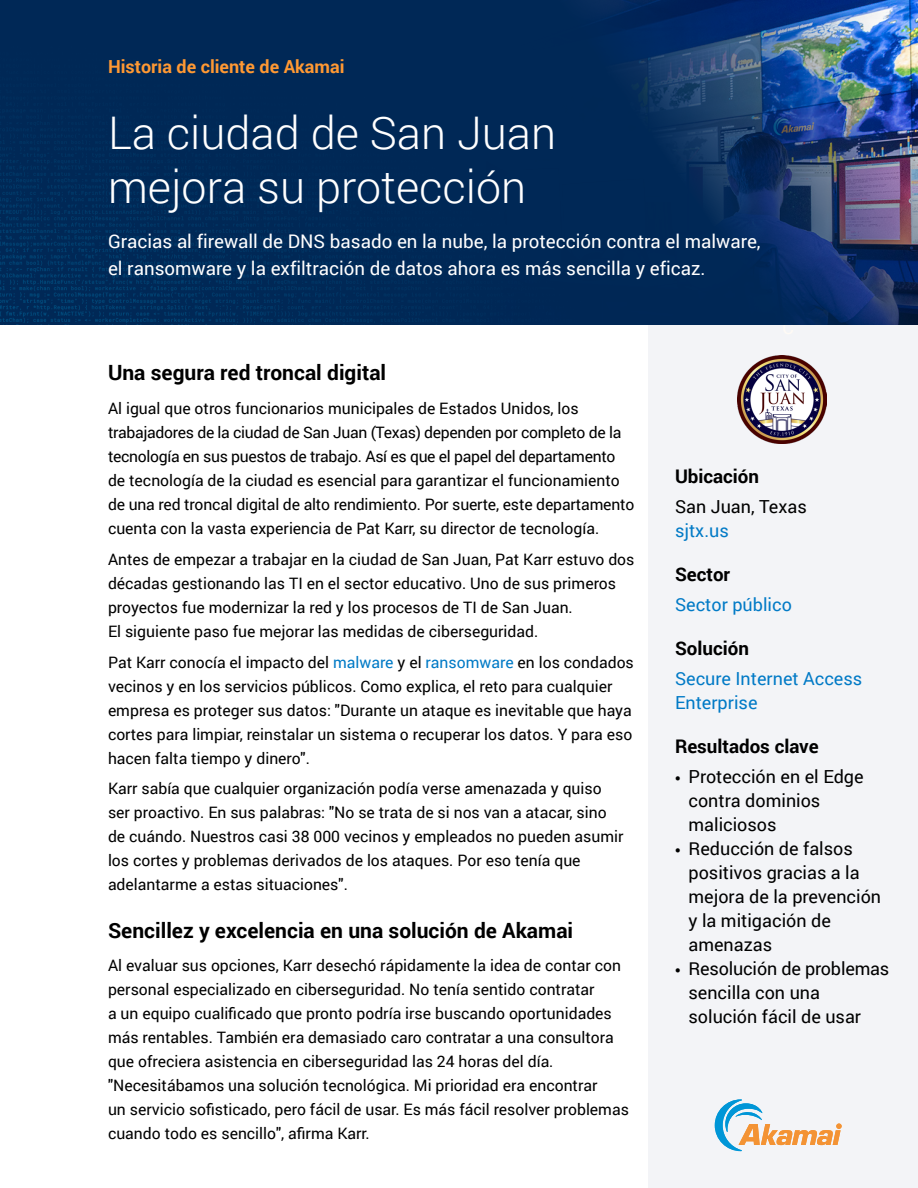
<style>
.page{position:relative;width:918px;height:1188px;background:#fff}
.page>*{position:absolute;margin:0;border:0;box-sizing:border-box;transform-origin:0 0}
.Title_-_Headline{font:300 45px/54px "Roboto";color:#fff}
.Heading_2{font:700 21px "Roboto";color:#000}
.Sub-Title_-_Sub-Heading{font:18.75px/27px "Roboto";color:#fff}
.Sidebar_Heading{font:700 18.75px "Roboto";color:#000}
.Sidebar_Copy{font:18px/24px "Roboto";color:#000}
.Sidebar_Copy-2{font:18px/24px "Roboto";color:#017ac6}
.Above_Title_-_Headline{font:700 18px "Roboto";color:#f93}
.Sidebar_Heading-2{font:18px/24px "Roboto";color:#000}
.Body{font:15.75px/24px "Roboto";color:#000}
.s1{color:#017ac6}
.s2{font-family:"Source Sans Pro"}
</style>
<div class="page">
<div style="left:648px;top:315px;width:270px;height:873px;background:#f3f4f7"></div>
<img style="left:738px;top:355px;width:89px;height:89px">
<div style="left:0;top:0;width:486px;height:325px;background:#002856"></div>
<img style="left:486px;top:0;width:432px;height:325px">
<p class="Above_Title_-_Headline" style="left:108px;top:54px;width:238px">Historia de cliente de Akamai</p>
<p class="Title_-_Headline" style="left:108px;top:104px;width:450px">La ciudad de San Juan mejora su protección</p>
<p class="Sub-Title_-_Sub-Heading" style="left:108px;top:227px;width:654px">Gracias al firewall de DNS basado en la nube, la protección contra el malware, el ransomware y la exfiltración de datos ahora es más sencilla y eficaz.</p>
<p class="Heading_2" style="left:108px;top:358px;width:280px">Una segura red troncal digital</p>
<p class="Body" style="left:108px;top:396px;width:528px">Al igual que otros funcionarios municipales de Estados Unidos, los trabajadores de la ciudad de San Juan (Texas) dependen por completo de la tecnología en sus puestos de trabajo. Así es que el papel del departamento de tecnología de la ciudad es esencial para garantizar el funcionamiento de una red troncal digital de alto rendimiento. Por suerte, este departamento cuenta con la vasta experiencia de Pat Karr, su director de tecnología.</p>
<p class="Body" style="left:108px;top:547px;width:528px">Antes de empezar a trabajar en la ciudad de San Juan, Pat Karr estuvo dos décadas gestionando las TI en el sector educativo. Uno de sus primeros proyectos fue modernizar la red y los procesos de TI de San Juan.<br>El siguiente paso fue mejorar las medidas de ciberseguridad.</p>
<p class="Body" style="left:108px;top:649px;width:527px">Pat Karr conocía el impacto del <span class="s1">malware</span> y el <span class="s1">ransomware</span> en los condados vecinos y en los servicios públicos. Como explica, el reto para cualquier empresa es proteger sus datos: "Durante un ataque es inevitable que haya cortes para limpiar, reinstalar un sistema o recuperar los datos. Y para eso hacen falta tiempo y dinero".</p>
<p class="Body" style="left:108px;top:776px;width:517px">Karr sabía que cualquier organización podía verse amenazada y quiso ser proactivo. En sus palabras: "No se trata de si nos van a atacar, sino de cuándo. Nuestros casi 38 000 vecinos y empleados no pueden asumir los cortes y problemas derivados de los ataques. Por eso tenía que adelantarme a estas situaciones".</p>
<p class="Heading_2" style="left:108px;top:915px;width:467px">Sencillez y excelencia en una solución de Akamai</p>
<p class="Body" style="left:108px;top:953px;width:522px">Al evaluar sus opciones, Karr desechó rápidamente la idea de contar con personal especializado en ciberseguridad. No tenía sentido contratar<br>a un equipo cualificado que pronto podría irse buscando oportunidades más rentables. También era demasiado caro contratar a una consultora que ofreciera asistencia en ciberseguridad las 24 horas del día. "Necesitábamos una solución tecnológica. Mi prioridad era encontrar<br>un servicio sofisticado, pero fácil de usar. Es más fácil resolver problemas cuando todo es sencillo", afirma Karr.</p>
<p class="Sidebar_Heading" style="left:675px;top:463px;width:86px">Ubicación</p>
<p class="Sidebar_Heading-2" style="left:675px;top:494px;width:133px">San Juan, Texas <span class="s1">sjtx.us</span></p>
<p class="Sidebar_Heading" style="left:675px;top:561px;width:57px">Sector</p>
<p class="Sidebar_Copy-2" style="left:675px;top:592px;width:118px">Sector público</p>
<p class="Sidebar_Heading" style="left:675px;top:635px;width:75px">Solución</p>
<p class="Sidebar_Copy-2" style="left:675px;top:666px;width:189px">Secure Internet Access<br>Enterprise</p>
<p class="Sidebar_Heading" style="left:675px;top:733px;width:145px">Resultados clave</p>
<p class="Sidebar_Copy" style="left:688px;top:764px;width:177px;text-indent:-14px"><span class="s2">•</span> Protección en el Edge contra dominios maliciosos</p>
<p class="Sidebar_Copy" style="left:688px;top:836px;width:194px;text-indent:-14px"><span class="s2">•</span> Reducción de falsos positivos gracias a la mejora de la prevención y la mitigación de amenazas</p>
<p class="Sidebar_Copy" style="left:688px;top:956px;width:202px;text-indent:-14px"><span class="s2">•</span> Resolución de problemas sencilla con una solución fácil de usar</p>
</div>
